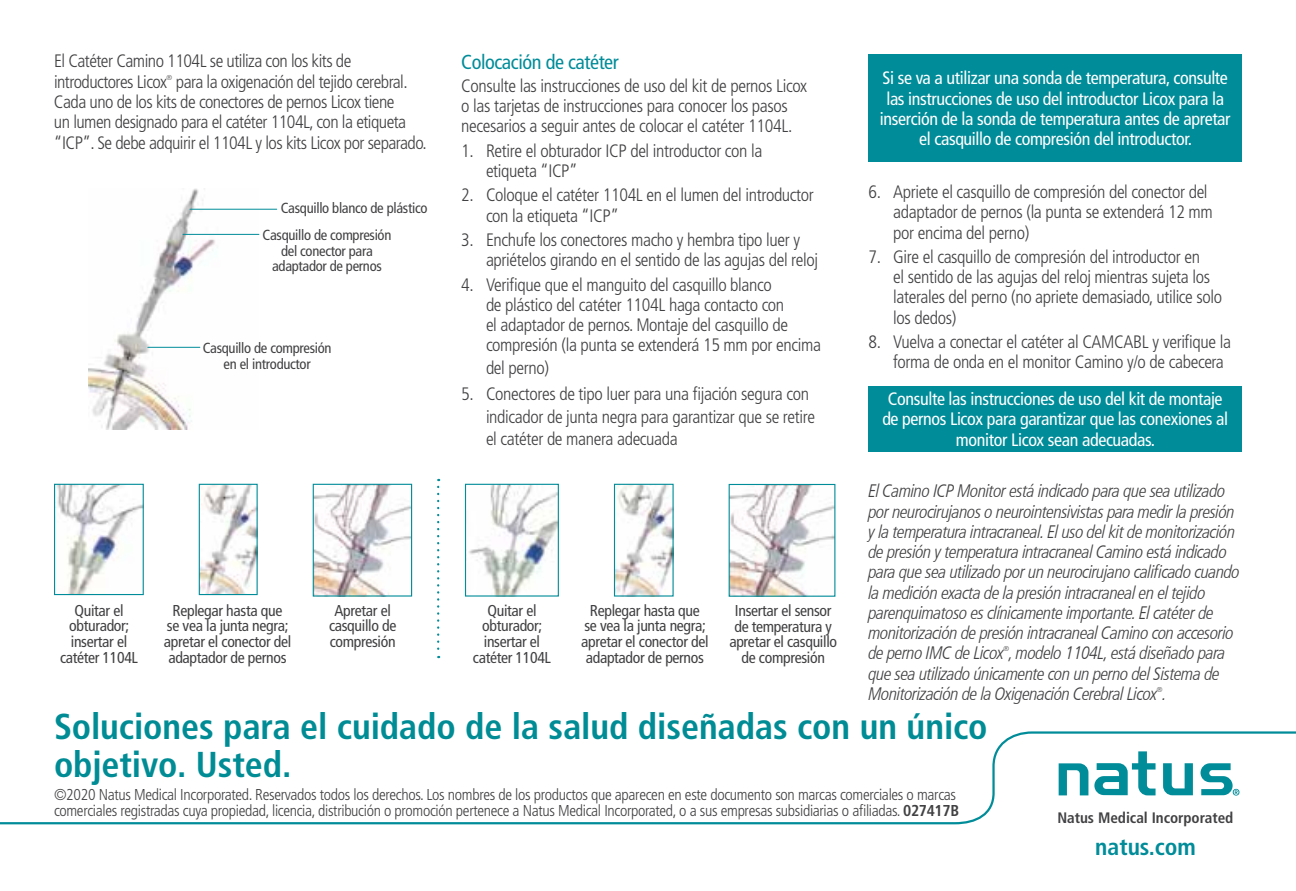
<style>
.page{position:relative;width:1296px;height:891px;background:#fff}
.page>*{position:absolute;margin:0;border:0;box-sizing:border-box;transform-origin:0 0}
.t1{font:700 condensed 36px/38.2px "Frutiger LT Std";color:#008c95}
.t2{font:700 condensed 23.62px "Frutiger LT Std";color:#008c99}
.t3{font:condensed 20.25px "Frutiger LT Std";letter-spacing:-.02em;color:#008c99}
.t4{font:300 condensed 18px/20.2px "Frutiger LT Std";letter-spacing:-.02em;color:#414042}
.t5{font:italic 300 condensed 18px/20.2px "Frutiger LT Com";letter-spacing:-.03em;color:#414042}
.t6{font:condensed 18px/20.2px "Frutiger LT Std";letter-spacing:-.02em;color:#fff;text-align:center}
.t7{font:condensed 15.75px/15.8px "Frutiger LT Std";letter-spacing:-.02em;color:#414042;text-align:center}
.t8{font:300 condensed 15.75px/15.8px "Frutiger LT Std";letter-spacing:-.02em;color:#414042}
.t9{font:700 condensed 15.3px "Frutiger LT Std";letter-spacing:-.005em;color:#414042}
.t10{font:condensed 14.62px/15.8px "Frutiger LT Std";letter-spacing:-.02em;color:#414042;text-align:center}
.t11{font:italic 300 condensed 7.2px "Frutiger LT Com";color:#414042}
.t12{font:300 condensed 7.2px "Frutiger LT Std";color:#414042}
.s1{font-weight:700}
</style>
<div class="page">
<img style="left:89px;top:188px;width:170px;height:241px">
<hr style="left:190px;top:209px;width:87px;height:1px;background:#008c99">
<hr style="left:183px;top:234px;width:76px;height:1px;background:#008c99">
<hr style="left:148px;top:347px;width:52px;height:1px;background:#008c99">
<img style="left:201px;top:486px;width:55px;height:107px">
<div style="left:199px;top:484px;width:59px;height:111px;border:1px solid #008c99"></div>
<img style="left:56px;top:486px;width:86px;height:107px">
<div style="left:54px;top:484px;width:90px;height:111px;border:1px solid #008c99"></div>
<img style="left:616px;top:486px;width:56px;height:109px">
<div style="left:614px;top:484px;width:60px;height:113px;border:1px solid #008c99"></div>
<img style="left:731px;top:486px;width:102px;height:109px">
<div style="left:729px;top:484px;width:106px;height:113px;border:1px solid #008c99"></div>
<img style="left:469px;top:486px;width:88px;height:109px">
<div style="left:465px;top:484px;width:94px;height:113px;border:1px solid #008c99"></div>
<img style="left:315px;top:486px;width:95px;height:109px">
<div style="left:313px;top:484px;width:99px;height:113px;border:1px solid #008c99"></div>
<svg style="left:437px;top:487px;width:2px;height:171px"></svg>
<svg style="left:0;top:731px;width:1296px;height:94px"></svg>
<div style="left:868px;top:54px;width:374px;height:108px;background:#008c99"></div>
<div style="left:868px;top:386px;width:374px;height:65px;background:#008c99"></div>
<p class="t4" style="left:54px;top:51px;width:299px">El Catéter Camino 1104L se utiliza con los kits de introductores Licox</p>
<p class="t4" style="left:54px;top:72px;width:374px;text-indent:122px">para la oxigenación del tejido cerebral.<br>Cada uno de los kits de conectores de pernos Licox tiene<br>un lumen designado para el catéter 1104L, con la etiqueta “ICP”. Se debe adquirir el 1104L y los kits Licox por separado.</p>
<p class="t12" style="left:167px;top:73px;width:7px">®</p>
<p class="t10" style="left:263px;top:194px;width:166px;line-height:27px;text-align:left;text-indent:18px">Casquillo blanco de plástico<br>Casquillo de compresión</p>
<p class="t10" style="left:272px;top:243px;width:111px">del conector para adaptador de pernos</p>
<p class="t10" style="left:203px;top:340px;width:130px">Casquillo de compresión en el introductor</p>
<p class="t3" style="left:461px;top:50px;width:159px">Colocación de catéter</p>
<p class="t4" style="left:461px;top:76px;width:348px">Consulte las instrucciones de uso del kit de pernos Licox o las tarjetas de instrucciones para conocer los pasos necesarios a seguir antes de colocar el catéter 1104L.</p>
<p class="t4" style="left:486px;top:141px;width:278px;text-indent:-25px">1. Retire el obturador ICP del introductor con la etiqueta “ICP”</p>
<p class="t4" style="left:486px;top:185px;width:329px;text-indent:-25px">2. Coloque el catéter 1104L en el lumen del introductor con la etiqueta “ICP”</p>
<p class="t4" style="left:486px;top:230px;width:334px;text-indent:-25px">3. Enchufe los conectores macho y hembra tipo luer y apriételos girando en el sentido de las agujas del reloj</p>
<p class="t4" style="left:486px;top:274px;width:336px;text-indent:-25px">4. Verifique que el manguito del casquillo blanco<br>de plástico del catéter 1104L haga contacto con<br>el adaptador de pernos. Montaje del casquillo de compresión (la punta se extenderá 15 mm por encima</p>
<p class="t4" style="left:486px;top:358px;width:65px">del perno)</p>
<p class="t4" style="left:486px;top:383px;width:331px;line-height:22.5px;text-indent:-25px">5. Conectores de tipo luer para una fijación segura con indicador de junta negra para garantizar que se retire el catéter de manera adecuada</p>
<p class="t7" style="left:60px;top:602px;width:80px">Quitar el obturador; insertar el catéter 1104L</p>
<p class="t7" style="left:581px;top:602px;width:129px">Replegar hasta que<br>se vea la junta negra; apretar el conector del adaptador de pernos</p>
<p class="t7" style="left:729px;top:603px;width:109px">Insertar el sensor de temperatura y apretar el casquillo de compresión</p>
<p class="t7" style="left:164px;top:602px;width:129px">Replegar hasta que<br>se vea la junta negra; apretar el conector del adaptador de pernos</p>
<p class="t7" style="left:329px;top:602px;width:69px">Apretar el casquillo de compresión</p>
<p class="t7" style="left:473px;top:602px;width:80px">Quitar el obturador; insertar el catéter 1104L</p>
<p class="t6" style="left:880px;top:68px;width:352px">Si se va a utilizar una sonda de temperatura, consulte las instrucciones de uso del introductor Licox para la inserción de la sonda de temperatura antes de apretar el casquillo de compresión del introductor.</p>
<p class="t4" style="left:893px;top:182px;width:321px;text-indent:-25px">6. Apriete el casquillo de compresión del conector del adaptador de pernos (la punta se extenderá 12 mm por encima del perno)</p>
<p class="t4" style="left:893px;top:247px;width:330px;text-indent:-25px">7. Gire el casquillo de compresión del introductor en<br>el sentido de las agujas del reloj mientras sujeta los laterales del perno (no apriete demasiado, utilice solo los dedos)</p>
<p class="t4" style="left:893px;top:332px;width:339px;text-indent:-25px">8. Vuelva a conectar el catéter al CAMCABL y verifique la forma de onda en el monitor Camino y/o de cabecera</p>
<p class="t6" style="left:882px;top:389px;width:347px">Consulte las instrucciones de uso del kit de montaje de pernos Licox para garantizar que las conexiones al monitor Licox sean adecuadas.</p>
<p class="t5" style="left:868px;top:481px;width:373px">El Camino ICP Monitor está indicado para que sea utilizado por neurocirujanos o neurointensivistas para medir la presión y la temperatura intracraneal. El uso del kit de monitorización de presión y temperatura intracraneal Camino está indicado para que sea utilizado por un neurocirujano calificado cuando la medición exacta de la presión intracraneal en el tejido parenquimatoso es clínicamente importante. El catéter de monitorización de presión intracraneal Camino con accesorio de perno IMC de Licox , modelo 1104L, está diseñado para</p>
<p class="t11" style="left:1004px;top:645px;width:7px">®</p>
<p class="t5" style="left:868px;top:663px;width:353px">que sea utilizado únicamente con un perno del Sistema de<br>Monitorización de la Oxigenación Cerebral Licox .</p>
<p class="t11" style="left:1157px;top:685px;width:7px">®</p>
<h1 class="t1" style="left:54px;top:708px;width:935px">Soluciones para el cuidado de la salud diseñadas con un único objetivo. Usted.</h1>
<p class="t8" style="left:54px;top:787px;width:907px">©2020 Natus Medical Incorporated. Reservados todos los derechos. Los nombres de los productos que aparecen en este documento son marcas comerciales o marcas comerciales registradas cuya propiedad, licencia, distribución o promoción pertenece a Natus Medical Incorporated, o a sus empresas subsidiarias o afiliadas. <span class="s1">027417B</span></p>
<p class="t9" style="left:1058px;top:809px;width:177px">Natus Medical Incorporated</p>
<h2 class="t2" style="left:1095px;top:832px;width:102px">natus.com</h2>
</div>
